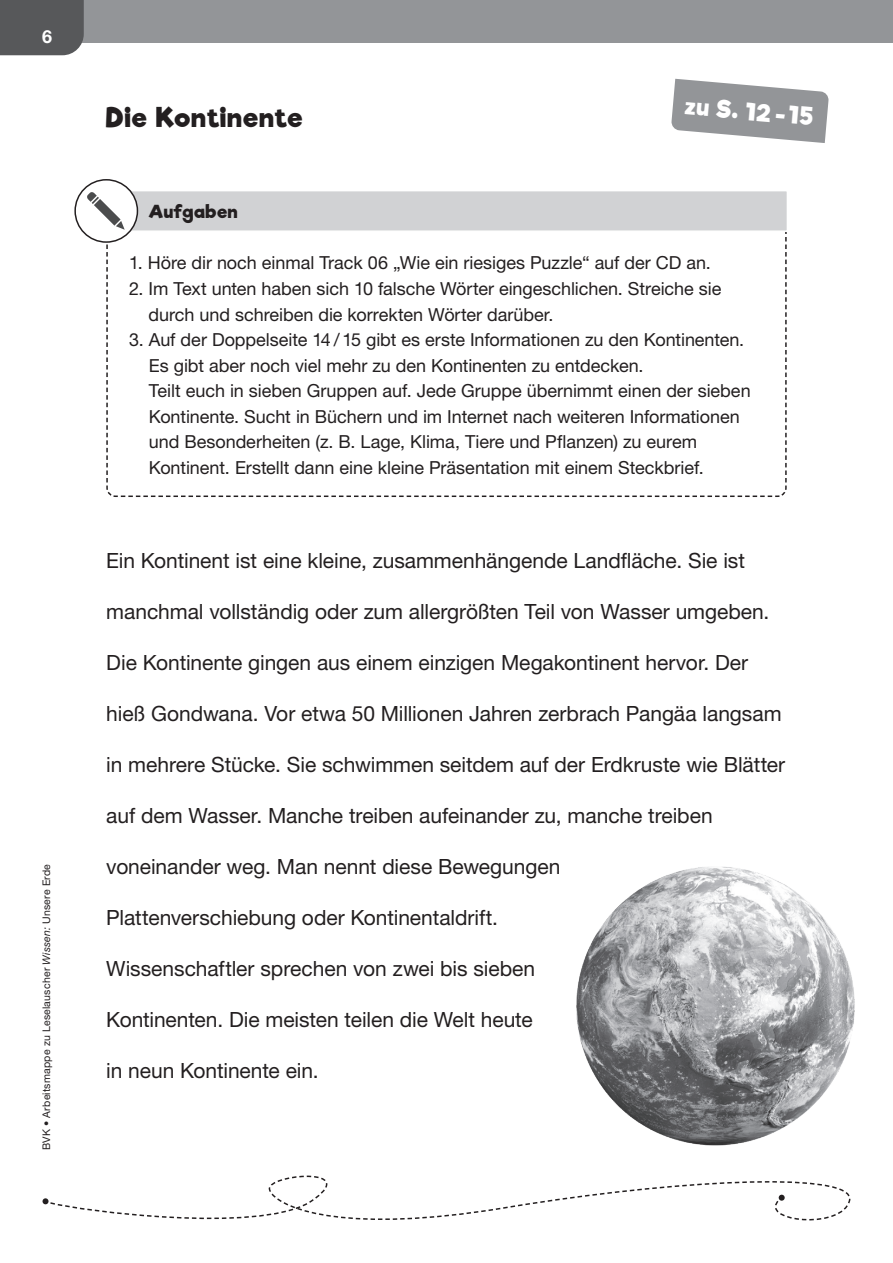
<style>
.page{position:relative;width:893px;height:1263px;background:#fff}
.page>*{position:absolute;margin:0;border:0;box-sizing:border-box;transform-origin:0 0}
.t1{font:27px "Riffic";letter-spacing:.035em;color:#231f20}
.t2{font:24px "Riffic";color:#fff}
.t3{font:21px "Helvetica Neue LT Pro";letter-spacing:-.005em;color:#231f20}
.t4{font:18px/25.5px "Helvetica Neue LT Pro";letter-spacing:-.005em;color:#231f20}
.t5{font:18px "Riffic";letter-spacing:.03em;color:#231f20}
.t6{font:700 18px "Helvetica Neue LT Pro";color:#fff}
.t7{font:10.5px "Helvetica Neue LT Pro";letter-spacing:.02em;color:#231f20}
.s1{font-style:italic}
</style>
<div class="page">
<svg style="left:87px;top:189px;width:700px;height:308px"></svg>
<div style="left:74px;top:179px;width:64px;height:64px;border:2px solid #231f20;border-radius:50%"></div>
<img style="left:576px;top:867px;width:279px;height:279px">
<svg style="left:43px;top:1175px;width:808px;height:46px"></svg>
<div style="left:0;top:0;width:893px;height:43px;background:#939598"></div>
<div style="left:0;top:0;width:84px;height:55px;background:#57585a"></div>
<svg style="left:671px;top:79px;width:158px;height:64px"></svg>
<p class="t6" style="left:42px;top:25px;width:12px">6</p>
<p class="t7" style="left:40px;top:1150px;width:288px;rotate:-90deg">BVK • Arbeitsmappe zu Leselauscher <span class="s1">Wissen:</span> Unsere Erde</p>
<h1 class="t1" style="left:106px;top:101px;width:198px">Die Kontinente</h1>
<p class="t5" style="left:149px;top:200px;width:91px">Aufgaben</p>
<h2 class="t2" style="left:687px;top:91px;width:131px;rotate:5deg">zu S. 12 -15</h2>
<p class="t4" style="left:129px;top:250px;width:583px">1. Höre dir noch einmal Track 06 „Wie ein riesiges Puzzle“ auf der CD an.</p>
<p class="t4" style="left:148px;top:275px;width:574px;text-indent:-19px">2. Im Text unten haben sich 10 falsche Wörter eingeschlichen. Streiche sie durch und schreiben die korrekten Wörter darüber.</p>
<p class="t4" style="left:149px;top:326px;width:603px;text-indent:-20px">3. Auf der Doppelseite 14 / 15 gibt es erste Informationen zu den Kontinenten.<br>Es gibt aber noch viel mehr zu den Kontinenten zu entdecken.<br>Teilt euch in sieben Gruppen auf. Jede Gruppe übernimmt einen der sieben Kontinente. Sucht in Büchern und im Internet nach weiteren Informationen und Besonderheiten (z. B. Lage, Klima, Tiere und Pflanzen) zu eurem Kontinent. Erstellt dann eine kleine Präsentation mit einem Steckbrief.</p>
<p class="t3" style="left:106px;top:547px;width:640px">Ein Kontinent ist eine kleine, zusammenhängende Landfläche. Sie ist</p>
<p class="t3" style="left:106px;top:598px;width:665px">manchmal vollständig oder zum allergrößten Teil von Wasser umgeben.</p>
<p class="t3" style="left:106px;top:649px;width:643px">Die Kontinente gingen aus einem einzigen Megakontinent hervor. Der</p>
<p class="t3" style="left:106px;top:700px;width:677px">hieß Gondwana. Vor etwa 50 Millionen Jahren zerbrach Pangäa langsam</p>
<p class="t3" style="left:106px;top:751px;width:680px">in mehrere Stücke. Sie schwimmen seitdem auf der Erdkruste wie Blätter</p>
<p class="t3" style="left:106px;top:802px;width:608px">auf dem Wasser. Manche treiben aufeinander zu, manche treiben</p>
<p class="t3" style="left:106px;top:853px;width:456px">voneinander weg. Man nennt diese Bewegungen</p>
<p class="t3" style="left:106px;top:904px;width:393px">Plattenverschiebung oder Kontinentaldrift.</p>
<p class="t3" style="left:106px;top:955px;width:430px">Wissenschaftler sprechen von zwei bis sieben</p>
<p class="t3" style="left:106px;top:1006px;width:428px">Kontinenten. Die meisten teilen die Welt heute</p>
<p class="t3" style="left:106px;top:1057px;width:214px">in neun Kontinente ein.</p>
</div>
